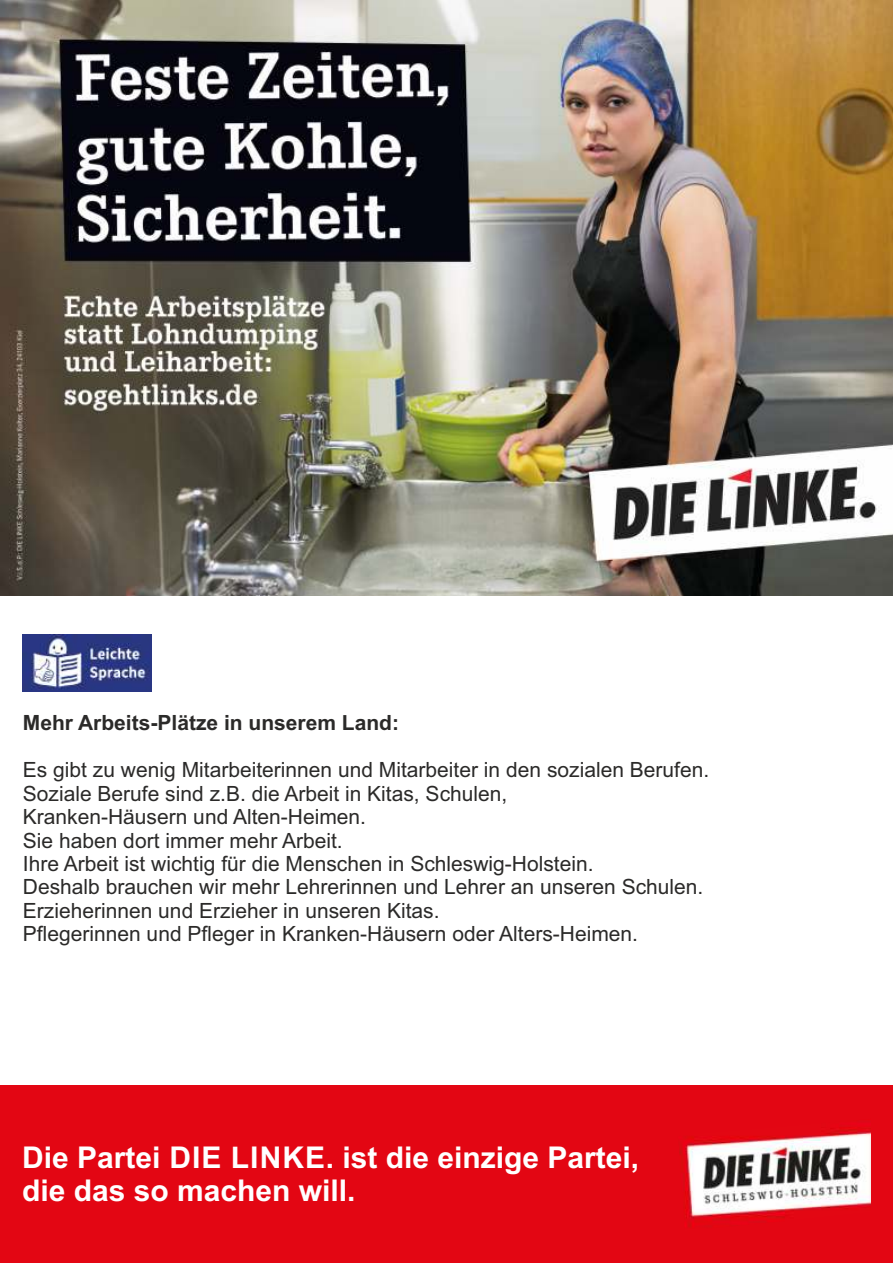
<style>
.page{position:relative;width:893px;height:1263px;background:#fff}
.page>*{position:absolute;margin:0;border:0;box-sizing:border-box;transform-origin:0 0}
.t1{font:700 30px/33.5px "Arial";color:#fff}
.t2{font:21px/23.4px "Arial";color:#2b2a29}
.t3{font:700 21px "Arial";color:#2b2a29}
</style>
<div class="page">
<div style="left:0;top:1086px;width:893px;height:177px;background:#e30613"></div>
<img style="left:679px;top:1128px;width:192px;height:100px">
<img style="left:22px;top:634px;width:130px;height:57px">
<img style="left:0;top:0;width:893px;height:595px">
<p class="t3" style="left:23px;top:715px;width:378px">Mehr Arbeits-Plätze in unserem Land:</p>
<p class="t2" style="left:23px;top:760px;width:688px">Es gibt zu wenig Mitarbeiterinnen und Mitarbeiter in den sozialen Berufen.<br>Soziale Berufe sind z.B. die Arbeit in Kitas, Schulen,<br>Kranken-Häusern und Alten-Heimen.<br>Sie haben dort immer mehr Arbeit.<br>Ihre Arbeit ist wichtig für die Menschen in Schleswig-Holstein.<br>Deshalb brauchen wir mehr Lehrerinnen und Lehrer an unseren Schulen.<br>Erzieherinnen und Erzieher in unseren Kitas.<br>Pflegerinnen und Pfleger in Kranken-Häusern oder Alters-Heimen.</p>
<h1 class="t1" style="left:22px;top:1143px;width:618px">Die Partei DIE LINKE. ist die einzige Partei, die das so machen will.</h1>
</div>
